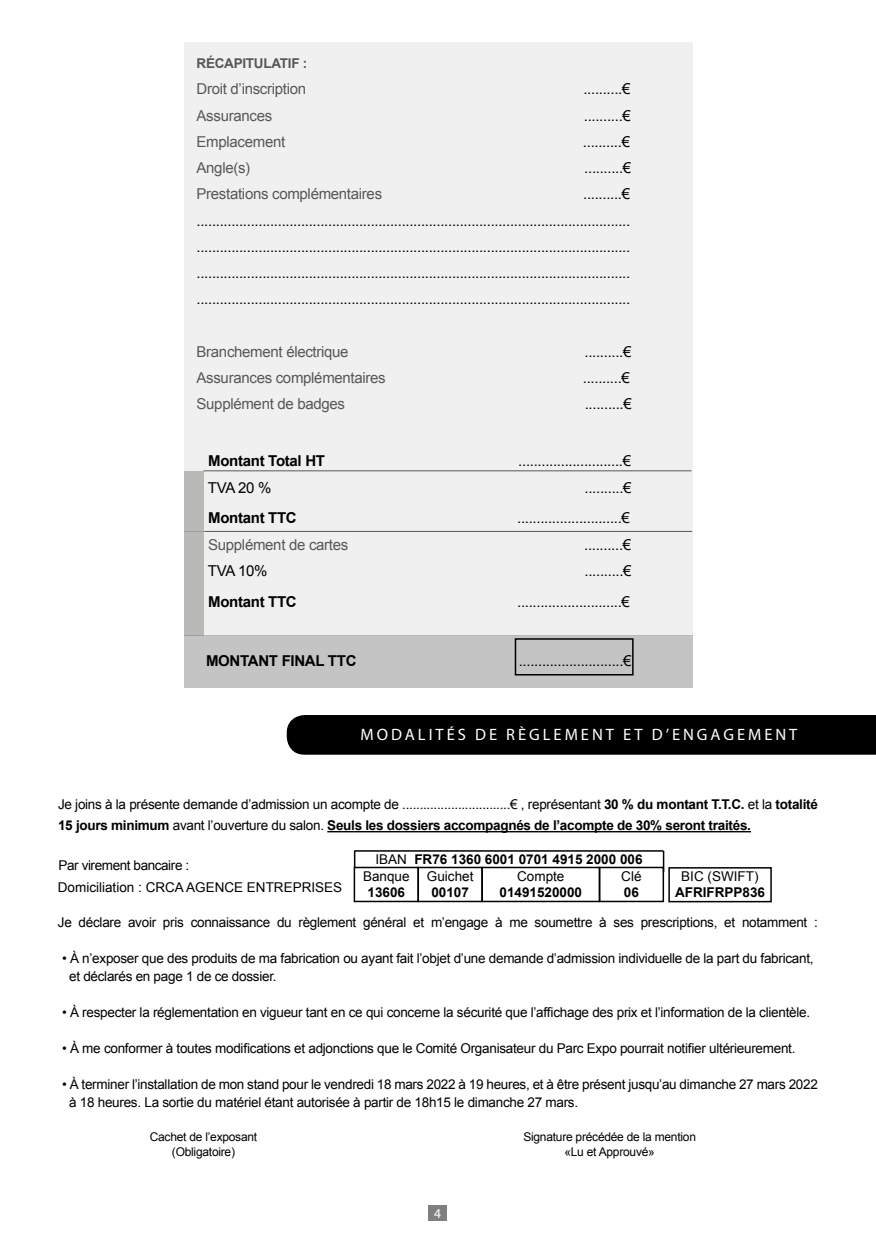
<style>
.page{position:relative;width:876px;height:1246px;background:#fff}
.page>*{position:absolute;margin:0;border:0;box-sizing:border-box;transform-origin:0 0}
.t1{font:16.5px "Myriad Pro";letter-spacing:.18em;color:#fff}
.t2{font:15px/26.2px "Arial";letter-spacing:-.02em;color:#000;text-align:justify}
.t3{font:15px/26.2px "Arial";letter-spacing:-.02em;color:#575756}
.t4{font:700 15px "Arial";letter-spacing:-.02em;color:#000}
.t5{font:13.5px/18px "Arial";letter-spacing:-.02em;color:#000}
.t6{font:700 13.5px "Arial";color:#000}
.t7{font:13.5px "Arial";color:#000}
.t8{font:700 13.5px "Arial";letter-spacing:-.02em;color:#575756}
.t9{font:13.5px "Myriad Pro";color:#fff}
.t10{font:12px/15px "Arial";letter-spacing:-.02em;color:#000;text-align:center}
.s1{font-weight:700}
.s2{font-weight:400}
</style>
<div class="page">
<div style="left:287px;top:715px;width:589px;height:40px;background:#000"></div>
<div style="left:429px;top:1205px;width:18px;height:16px;background:#808080"></div>
<div style="left:184px;top:43px;width:508px;height:593px;background:#f0f0f0"></div>
<div style="left:184px;top:636px;width:508px;height:52px;background:#c4c4c4"></div>
<div style="left:184px;top:471px;width:19px;height:60px;background:#b9b9b8"></div>
<div style="left:184px;top:531px;width:19px;height:105px;background:#b9b9b8"></div>
<hr style="left:203px;top:471px;width:488px;height:1px;background:#575756">
<hr style="left:204px;top:531px;width:488px;height:1px;background:#575756">
<div style="left:515px;top:638px;width:119px;height:37px;border:2px solid #000"></div>
<hr style="left:327px;top:831px;width:424px;height:1px;background:#000">
<div style="left:354px;top:867px;width:65px;height:35px;border:2px solid #000"></div>
<div style="left:417px;top:867px;width:66px;height:35px;border:2px solid #000"></div>
<div style="left:599px;top:867px;width:65px;height:35px;border:2px solid #000"></div>
<div style="left:481px;top:867px;width:119px;height:35px;border:2px solid #000"></div>
<hr style="left:355px;top:850px;width:308px;height:2px;background:#000">
<svg style="left:354px;top:850px;width:1px;height:17px"></svg>
<svg style="left:663px;top:851px;width:1px;height:21px"></svg>
<div style="left:668px;top:867px;width:104px;height:35px;border:2px solid #000"></div>
<p class="t8" style="left:197px;top:54px;width:112px">RÉCAPITULATIF :</p>
<p class="t3" style="left:197px;top:76px;width:111px">Droit d’inscription<br>Assurances</p>
<p class="t2" style="left:583px;top:76px;width:49px">..........€</p>
<p class="t2" style="left:584px;top:102px;width:49px">..........€</p>
<p class="t3" style="left:197px;top:129px;width:90px">Emplacement</p>
<p class="t2" style="left:583px;top:129px;width:49px">..........€</p>
<p class="t3" style="left:197px;top:155px;width:55px">Angle(s)</p>
<p class="t2" style="left:584px;top:155px;width:49px">..........€</p>
<p class="t3" style="left:197px;top:181px;width:187px">Prestations complémentaires</p>
<p class="t2" style="left:197px;top:181px;width:435px;text-indent:387px">..........€ ................................................................................................................ ................................................................................................................ ................................................................................................................ ................................................................................................................</p>
<p class="t3" style="left:197px;top:339px;width:154px">Branchement électrique</p>
<p class="t2" style="left:584px;top:339px;width:49px">..........€</p>
<p class="t3" style="left:197px;top:365px;width:191px">Assurances complémentaires</p>
<p class="t2" style="left:583px;top:365px;width:49px">..........€</p>
<p class="t3" style="left:197px;top:391px;width:150px">Supplément de badges</p>
<p class="t2" style="left:585px;top:391px;width:49px">..........€</p>
<p class="t4" style="left:208px;top:451px;width:118px">Montant Total HT</p>
<p class="t2" style="left:518px;top:448px;width:114px">...........................€</p>
<p class="t2" style="left:208px;top:474px;width:65px">TVA 20 %</p>
<p class="t2" style="left:585px;top:474px;width:49px">..........€</p>
<p class="t4" style="left:208px;top:508px;width:90px">Montant TTC</p>
<p class="t2" style="left:517px;top:505px;width:114px">...........................€</p>
<p class="t3" style="left:208px;top:531px;width:142px">Supplément de cartes</p>
<p class="t2" style="left:584px;top:531px;width:49px">..........€</p>
<p class="t2" style="left:208px;top:558px;width:61px">TVA 10%</p>
<p class="t2" style="left:585px;top:558px;width:49px">..........€</p>
<p class="t4" style="left:208px;top:591px;width:90px">Montant TTC</p>
<p class="t2" style="left:517px;top:588px;width:114px">...........................€</p>
<p class="t4" style="left:206px;top:650px;width:152px">MONTANT FINAL TTC</p>
<p class="t2" style="left:519px;top:647px;width:114px">...........................€</p>
<p class="t1" style="left:361px;top:724px;width:438px">MODALITÉS DE RÈGLEMENT ET D’ENGAGEMENT</p>
<p class="t5" style="left:58px;top:794px;width:761px;line-height:21px">Je joins à la présente demande d’admission un acompte de ...............................€ , représentant <span class="s1">30 % du montant T.T.C.</span> et la <span class="s1">totalité<br>15 jours minimum</span> avant l’ouverture du salon. <span class="s1">Seuls les dossiers accompagnés de l’acompte de 30% seront traités.</span></p>
<p class="t5" style="left:59px;top:857px;width:132px">Par virement bancaire :</p>
<p class="t5" style="left:363px;top:867px;width:48px">Banque</p>
<p class="t6" style="left:367px;top:884px;width:39px">13606</p>
<p class="t6" style="left:375px;top:850px;width:269px"><span class="s2">IBAN</span> FR76 1360 6001 0701 4915 2000 006</p>
<p class="t7" style="left:681px;top:867px;width:79px">BIC (SWIFT)</p>
<p class="t6" style="left:675px;top:883px;width:92px">AFRIFRPP836</p>
<p class="t5" style="left:517px;top:867px;width:49px">Compte</p>
<p class="t6" style="left:500px;top:884px;width:84px">01491520000</p>
<p class="t5" style="left:621px;top:867px;width:22px">Clé</p>
<p class="t6" style="left:624px;top:884px;width:17px">06</p>
<p class="t7" style="left:427px;top:867px;width:48px">Guichet</p>
<p class="t6" style="left:431px;top:884px;width:39px">00107</p>
<p class="t7" style="left:58px;top:878px;width:286px">Domiciliation : CRCA AGENCE ENTREPRISES</p>
<p class="t5" style="left:58px;top:913px;width:761px">Je déclare avoir pris connaissance du règlement général et m’engage à me soumettre à ses prescriptions, et notamment :</p>
<p class="t5" style="left:69px;top:949px;width:746px;text-indent:-7px">• À n’exposer que des produits de ma fabrication ou ayant fait l’objet d’une demande d’admission individuelle de la part du fabricant, et déclarés en page 1 de ce dossier.</p>
<p class="t5" style="left:62px;top:1003px;width:749px">• À respecter la réglementation en vigueur tant en ce qui concerne la sécurité que l’affichage des prix et l’information de la clientèle.</p>
<p class="t5" style="left:62px;top:1039px;width:735px">• À me conformer à toutes modifications et adjonctions que le Comité Organisateur du Parc Expo pourrait notifier ultérieurement.</p>
<p class="t5" style="left:69px;top:1075px;width:750px;text-indent:-7px">• À terminer l’installation de mon stand pour le vendredi 18 mars 2022 à 19 heures, et à être présent jusqu’au dimanche 27 mars 2022 à 18 heures. La sortie du matériel étant autorisée à partir de 18h15 le dimanche 27 mars.</p>
<p class="t10" style="left:150px;top:1129px;width:109px">Cachet de l’exposant (Obligatoire)</p>
<p class="t10" style="left:523px;top:1129px;width:174px">Signature précédée de la mention «Lu et Approuvé»</p>
<p class="t9" style="left:434px;top:1205px;width:8px">4</p>
</div>
